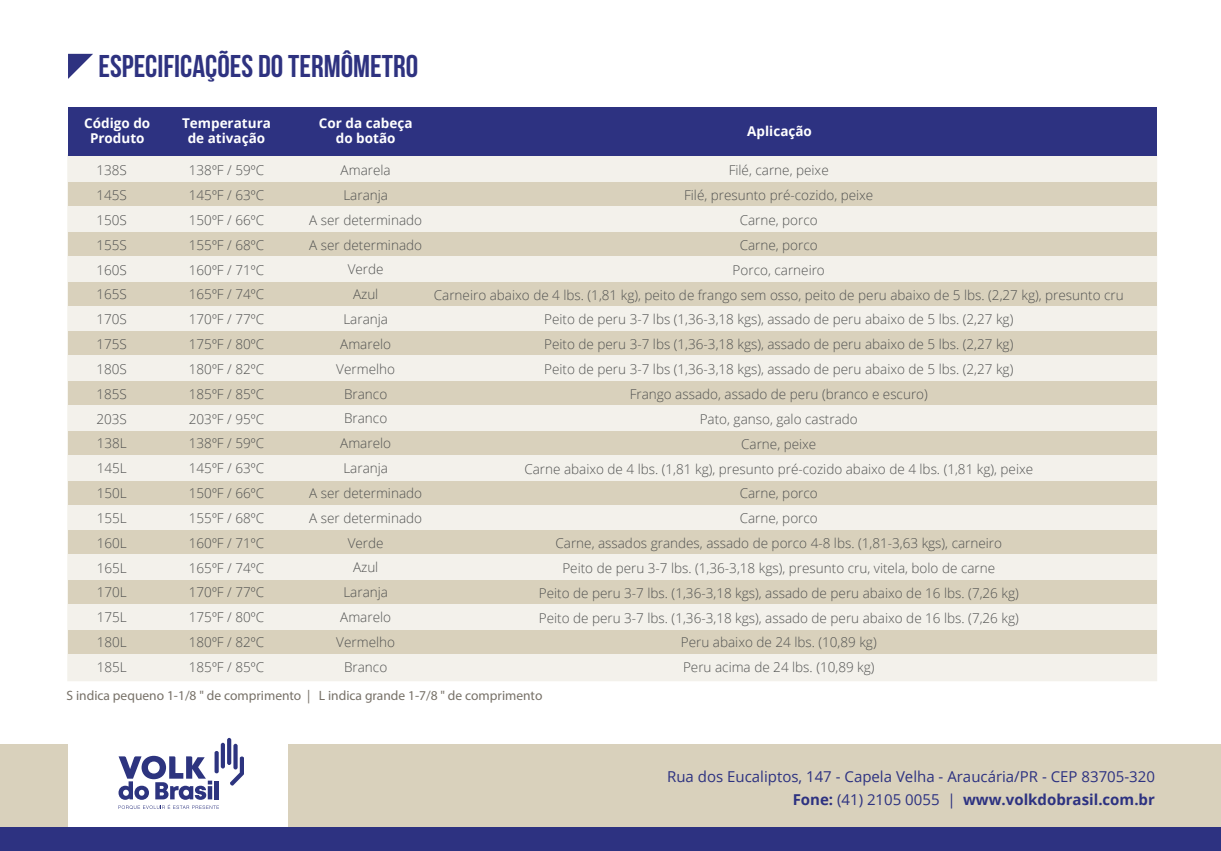
<style>
.page{position:relative;width:1221px;height:851px;background:#fff}
.page>*{position:absolute;margin:0;border:0;box-sizing:border-box;transform-origin:0 0}
.t1{font:31.5px "Bebas Neue";color:#2e3280}
.t2{font:15px "Open Sans";color:#2d3281}
.t3{font:700 15px "Open Sans";color:#2d3281}
.t4{font:300 13.5px/24.8px "Open Sans";color:#515251;text-align:justify}
.t5{font:13.5px "Myriad Pro";color:#777168}
.t6{font:700 13.5px/14.7px "Open Sans";color:#fff;text-align:center}
.s1{font-weight:700}
</style>
<div class="page">
<div style="left:68px;top:155px;width:1088px;height:525px;background:#f3f1eb"></div>
<div style="left:68px;top:107px;width:1088px;height:48px;background:#2d3281"></div>
<div style="left:68px;top:182px;width:1088px;height:24px;background:#d9d1bc"></div>
<div style="left:68px;top:232px;width:1088px;height:23px;background:#d9d1bc"></div>
<div style="left:68px;top:282px;width:1088px;height:23px;background:#d9d1bc"></div>
<div style="left:68px;top:331px;width:1088px;height:24px;background:#d9d1bc"></div>
<div style="left:68px;top:381px;width:1088px;height:23px;background:#d9d1bc"></div>
<div style="left:68px;top:431px;width:1088px;height:23px;background:#d9d1bc"></div>
<div style="left:68px;top:481px;width:1088px;height:23px;background:#d9d1bc"></div>
<div style="left:68px;top:530px;width:1088px;height:24px;background:#d9d1bc"></div>
<div style="left:68px;top:580px;width:1088px;height:23px;background:#d9d1bc"></div>
<div style="left:68px;top:630px;width:1088px;height:23px;background:#d9d1bc"></div>
<svg style="left:68px;top:54px;width:25px;height:25px"></svg>
<div style="left:288px;top:744px;width:932px;height:83px;background:#d9d1bc"></div>
<div style="left:0;top:744px;width:68px;height:83px;background:#d9d1bc"></div>
<svg style="left:214px;top:750px;width:5px;height:23px"></svg>
<svg style="left:230px;top:756px;width:14px;height:29px"></svg>
<hr style="left:221px;top:742px;width:4px;height:26px;background:#2d347f;border-radius:2px">
<svg style="left:227px;top:737px;width:4px;height:27px"></svg>
<svg style="left:233px;top:743px;width:4px;height:26px"></svg>
<svg style="left:118px;top:755px;width:101px;height:54px"></svg>
<div style="left:0;top:827px;width:1220px;height:23px;background:#2d3281"></div>
<h1 class="t1" style="left:98px;top:49px;width:321px">ESPECIFICAÇÕES DO TERMÔMETRO</h1>
<p class="t6" style="left:84px;top:115px;width:68px">Código do<br>Produto</p>
<p class="t4" style="left:96px;top:158px;width:32px">138S 145S 150S 155S 160S 165S 170S 175S 180S 185S 203S 138L 145L 150L 155L 160L 165L 170L 175L 180L 185L</p>
<p class="t4" style="left:189px;top:157px;width:77px">138ºF / 59ºC 145ºF / 63ºC 150ºF / 66ºC 155ºF / 68ºC 160ºF / 71ºC 165ºF / 74ºC 170ºF / 77ºC 175ºF / 80ºC 180ºF / 82ºC 185ºF / 85ºC 203ºF / 95ºC 138ºF / 59ºC 145ºF / 63ºC 150ºF / 66ºC 155ºF / 68ºC 160ºF / 71ºC 165ºF / 74ºC 170ºF / 77ºC 175ºF / 80ºC 180ºF / 82ºC 185ºF / 85ºC</p>
<p class="t4" style="left:309px;top:157px;width:114px;text-align:center">Amarela<br>Laranja<br>A ser determinado<br>A ser determinado<br>Verde<br>Azul<br>Laranja<br>Amarelo<br>Vermelho<br>Branco<br>Branco<br>Amarelo<br>Laranja<br>A ser determinado<br>A ser determinado<br>Verde<br>Azul<br>Laranja<br>Amarelo<br>Vermelho<br>Branco</p>
<p class="t4" style="left:434px;top:158px;width:691px;text-align:center">Filé, carne, peixe<br>Filé, presunto pré-cozido, peixe<br>Carne, porco<br>Carne, porco<br>Porco, carneiro<br>Carneiro abaixo de 4 lbs. (1,81 kg), peito de frango sem osso, peito de peru abaixo de 5 lbs. (2,27 kg), presunto cru Peito de peru 3-7 lbs (1,36-3,18 kgs), assado de peru abaixo de 5 lbs. (2,27 kg)<br>Peito de peru 3-7 lbs (1,36-3,18 kgs), assado de peru abaixo de 5 lbs. (2,27 kg)<br>Peito de peru 3-7 lbs (1,36-3,18 kgs), assado de peru abaixo de 5 lbs. (2,27 kg)<br>Frango assado, assado de peru (branco e escuro)<br>Pato, ganso, galo castrado<br>Carne, peixe<br>Carne abaixo de 4 lbs. (1,81 kg), presunto pré-cozido abaixo de 4 lbs. (1,81 kg), peixe<br>Carne, porco<br>Carne, porco<br>Carne, assados grandes, assado de porco 4-8 lbs. (1,81-3,63 kgs), carneiro<br>Peito de peru 3-7 lbs. (1,36-3,18 kgs), presunto cru, vitela, bolo de carne<br>Peito de peru 3-7 lbs. (1,36-3,18 kgs), assado de peru abaixo de 16 lbs. (7,26 kg)<br>Peito de peru 3-7 lbs. (1,36-3,18 kgs), assado de peru abaixo de 16 lbs. (7,26 kg)<br>Peru abaixo de 24 lbs. (10,89 kg)<br>Peru acima de 24 lbs. (10,89 kg)</p>
<p class="t6" style="left:182px;top:115px;width:90px">Temperatura de ativação</p>
<p class="t6" style="left:319px;top:115px;width:95px">Cor da cabeça do botão</p>
<p class="t6" style="left:747px;top:123px;width:66px">Aplicação</p>
<p class="t5" style="left:67px;top:687px;width:477px">S indica pequeno 1-1/8 " de comprimento | L indica grande 1-7/8 " de comprimento</p>
<p class="t2" style="left:667px;top:766px;width:489px">Rua dos Eucaliptos, 147 - Capela Velha - Araucária/PR - CEP 83705-320</p>
<p class="t3" style="left:962px;top:788px;width:193px">www.volkdobrasil.com.br</p>
<p class="t2" style="left:792px;top:788px;width:164px"><span class="s1">Fone:</span> (41) 2105 0055 |</p>
</div>
